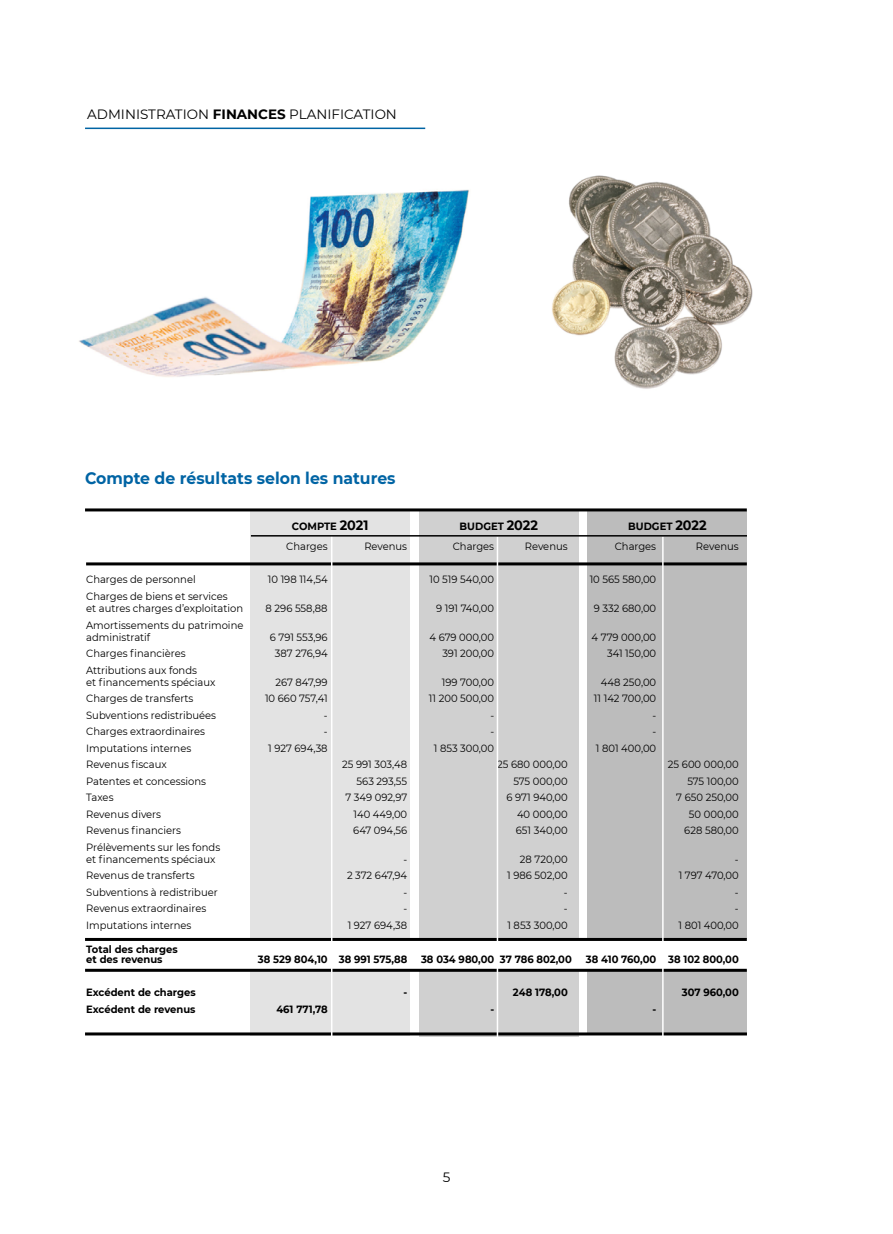
<style>
.page{position:relative;width:893px;height:1234px;background:#fff}
.page>*{position:absolute;margin:0;border:0;box-sizing:border-box;transform-origin:0 0}
.t1{font:700 16.5px "Montserrat";color:#0064a4;scale:.95 1}
.t2{font:13.5px "Montserrat";color:#000}
.t3{font:10.5px/12px "Montserrat";color:#000;scale:.95 1}
.t4{font:700 10.5px/10.5px "Montserrat";color:#000;scale:.95 1}
.s1{font-weight:700}
.s2{font-size:13.5px}
</style>
<div class="page">
<hr style="left:85px;top:127px;width:340px;height:2px;background:#0064a4">
<div style="left:588px;top:511px;width:159px;height:523px;background:#bcbcbc"></div>
<div style="left:419px;top:510px;width:159px;height:525px;background:#d0d0d0"></div>
<div style="left:251px;top:511px;width:159px;height:524px;background:#e3e3e3"></div>
<div style="left:86px;top:939px;width:678px;height:30px;background:#fff"></div>
<hr style="left:86px;top:562px;width:661px;height:3px;background:#000">
<hr style="left:85px;top:968px;width:662px;height:3px;background:#000">
<hr style="left:85px;top:1032px;width:662px;height:3px;background:#000">
<hr style="left:85px;top:937px;width:662px;height:3px;background:#000">
<hr style="left:331px;top:535px;width:1px;height:543px;background:#fff">
<hr style="left:497px;top:536px;width:1px;height:541px;background:#fff">
<hr style="left:662px;top:536px;width:2px;height:542px;background:#fff">
<hr style="left:251px;top:535px;width:496px;height:1px;background:#000">
<hr style="left:85px;top:508px;width:662px;height:3px;background:#000">
<img style="left:79px;top:189px;width:391px;height:188px">
<img style="left:552px;top:175px;width:201px;height:214px">
<p class="t2" style="left:87px;top:105px;width:311px">ADMINISTRATION <span class="s1">FINANCES</span> PLANIFICATION</p>
<h1 class="t1" style="left:85px;top:466px;width:328px">Compte de résultats selon les natures</h1>
<p class="t4" style="left:292px;top:520px;width:82px">COMPTE <span class="s2">2021</span></p>
<p class="t4" style="left:460px;top:520px;width:84px">BUDGET <span class="s2">2022</span></p>
<p class="t4" style="left:628px;top:520px;width:84px">BUDGET <span class="s2">2022</span></p>
<p class="t3" style="left:286px;top:540px;width:45px">Charges</p>
<p class="t3" style="left:364px;top:540px;width:47px">Revenus</p>
<p class="t3" style="left:453px;top:540px;width:45px">Charges</p>
<p class="t3" style="left:525px;top:540px;width:47px">Revenus</p>
<p class="t3" style="left:615px;top:540px;width:45px">Charges</p>
<p class="t3" style="left:696px;top:540px;width:47px">Revenus</p>
<p class="t3" style="left:86px;top:573px;width:117px">Charges de personnel</p>
<p class="t3" style="left:268px;top:573px;width:64px">10 198 114,54</p>
<p class="t3" style="left:429px;top:573px;width:70px">10 519 540,00</p>
<p class="t3" style="left:590px;top:573px;width:72px">10 565 580,00</p>
<p class="t3" style="left:86px;top:589px;width:167px;line-height:12.6px">Charges de biens et services<br>et autres charges d’exploitation</p>
<p class="t3" style="left:266px;top:602px;width:67px">8 296 558,88</p>
<p class="t3" style="left:436px;top:602px;width:63px">9 191 740,00</p>
<p class="t3" style="left:594px;top:602px;width:67px">9 332 680,00</p>
<p class="t3" style="left:86px;top:618px;width:167px">Amortissements du patrimoine administratif</p>
<p class="t3" style="left:270px;top:630px;width:62px">6 791 553,96</p>
<p class="t3" style="left:429px;top:630px;width:70px">4 679 000,00</p>
<p class="t3" style="left:592px;top:630px;width:69px">4 779 000,00</p>
<p class="t3" style="left:86px;top:647px;width:106px">Charges financières</p>
<p class="t3" style="left:275px;top:647px;width:57px">387 276,94</p>
<p class="t3" style="left:442px;top:647px;width:56px">391 200,00</p>
<p class="t3" style="left:607px;top:647px;width:53px">341 150,00</p>
<p class="t3" style="left:86px;top:663px;width:138px">Attributions aux fonds<br>et financements spéciaux</p>
<p class="t3" style="left:275px;top:675px;width:56px">267 847,99</p>
<p class="t3" style="left:442px;top:675px;width:57px">199 700,00</p>
<p class="t3" style="left:601px;top:675px;width:60px">448 250,00</p>
<p class="t3" style="left:86px;top:692px;width:114px">Charges de transferts</p>
<p class="t3" style="left:265px;top:692px;width:67px">10 660 757,41</p>
<p class="t3" style="left:429px;top:692px;width:70px">11 200 500,00</p>
<p class="t3" style="left:594px;top:692px;width:67px">11 142 700,00</p>
<p class="t3" style="left:86px;top:708px;width:138px">Subventions redistribuées</p>
<p class="t3" style="left:324px;top:708px;width:6px">-</p>
<p class="t3" style="left:490px;top:708px;width:6px">-</p>
<p class="t3" style="left:652px;top:708px;width:6px">-</p>
<p class="t3" style="left:86px;top:725px;width:127px">Charges extraordinaires</p>
<p class="t3" style="left:324px;top:725px;width:6px">-</p>
<p class="t3" style="left:490px;top:725px;width:6px">-</p>
<p class="t3" style="left:652px;top:725px;width:6px">-</p>
<p class="t3" style="left:86px;top:741px;width:112px">Imputations internes</p>
<p class="t3" style="left:268px;top:741px;width:64px">1 927 694,38</p>
<p class="t3" style="left:434px;top:741px;width:65px">1 853 300,00</p>
<p class="t3" style="left:596px;top:741px;width:65px">1 801 400,00</p>
<p class="t3" style="left:86px;top:758px;width:86px">Revenus fiscaux</p>
<p class="t3" style="left:342px;top:758px;width:70px">25 991 303,48</p>
<p class="t3" style="left:497px;top:758px;width:76px">25 680 000,00</p>
<p class="t3" style="left:668px;top:758px;width:76px">25 600 000,00</p>
<p class="t3" style="left:86px;top:774px;width:128px">Patentes et concessions</p>
<p class="t3" style="left:357px;top:774px;width:55px">563 293,55</p>
<p class="t3" style="left:513px;top:774px;width:59px">575 000,00</p>
<p class="t3" style="left:687px;top:774px;width:56px">575 100,00</p>
<p class="t3" style="left:86px;top:791px;width:30px">Taxes</p>
<p class="t3" style="left:345px;top:791px;width:66px">7 349 092,97</p>
<p class="t3" style="left:506px;top:791px;width:66px">6 971 940,00</p>
<p class="t3" style="left:676px;top:791px;width:67px">7 650 250,00</p>
<p class="t3" style="left:86px;top:807px;width:80px">Revenus divers</p>
<p class="t3" style="left:353px;top:807px;width:58px">140 449,00</p>
<p class="t3" style="left:517px;top:807px;width:55px">40 000,00</p>
<p class="t3" style="left:689px;top:807px;width:54px">50 000,00</p>
<p class="t3" style="left:86px;top:824px;width:101px">Revenus financiers</p>
<p class="t3" style="left:353px;top:824px;width:58px">647 094,56</p>
<p class="t3" style="left:516px;top:824px;width:56px">651 340,00</p>
<p class="t3" style="left:684px;top:824px;width:59px">628 580,00</p>
<p class="t3" style="left:86px;top:840px;width:143px">Prélèvements sur les fonds et financements spéciaux</p>
<p class="t3" style="left:403px;top:852px;width:6px">-</p>
<p class="t3" style="left:520px;top:852px;width:52px">28 720,00</p>
<p class="t3" style="left:735px;top:852px;width:6px">-</p>
<p class="t3" style="left:86px;top:869px;width:116px">Revenus de transferts</p>
<p class="t3" style="left:347px;top:869px;width:65px">2 372 647,94</p>
<p class="t3" style="left:507px;top:869px;width:65px">1 986 502,00</p>
<p class="t3" style="left:679px;top:869px;width:65px">1 797 470,00</p>
<p class="t3" style="left:86px;top:885px;width:140px">Subventions à redistribuer</p>
<p class="t3" style="left:403px;top:885px;width:6px">-</p>
<p class="t3" style="left:564px;top:885px;width:6px">-</p>
<p class="t3" style="left:735px;top:885px;width:6px">-</p>
<p class="t3" style="left:86px;top:902px;width:128px">Revenus extraordinaires</p>
<p class="t3" style="left:403px;top:902px;width:6px">-</p>
<p class="t3" style="left:564px;top:902px;width:6px">-</p>
<p class="t3" style="left:735px;top:902px;width:6px">-</p>
<p class="t3" style="left:86px;top:918px;width:112px">Imputations internes</p>
<p class="t3" style="left:348px;top:918px;width:64px">1 927 694,38</p>
<p class="t3" style="left:507px;top:918px;width:65px">1 853 300,00</p>
<p class="t3" style="left:678px;top:918px;width:65px">1 801 400,00</p>
<p class="t4" style="left:86px;top:943px;width:98px">Total des charges et des revenus</p>
<p class="t4" style="left:258px;top:953px;width:159px">38 529 804,10 38 991 575,88</p>
<p class="t4" style="left:421px;top:953px;width:160px">38 034 980,00 37 786 802,00</p>
<p class="t4" style="left:586px;top:953px;width:163px">38 410 760,00 38 102 800,00</p>
<p class="t4" style="left:86px;top:986px;width:117px">Excédent de charges</p>
<p class="t4" style="left:403px;top:986px;width:6px">-</p>
<p class="t4" style="left:513px;top:986px;width:59px">248 178,00</p>
<p class="t4" style="left:682px;top:986px;width:62px">307 960,00</p>
<p class="t4" style="left:86px;top:1003px;width:117px">Excédent de revenus</p>
<p class="t4" style="left:276px;top:1003px;width:56px">461 771,78</p>
<p class="t4" style="left:490px;top:1003px;width:6px">-</p>
<p class="t4" style="left:652px;top:1003px;width:6px">-</p>
<p class="t2" style="left:443px;top:1167px;width:9px">5</p>
</div>
